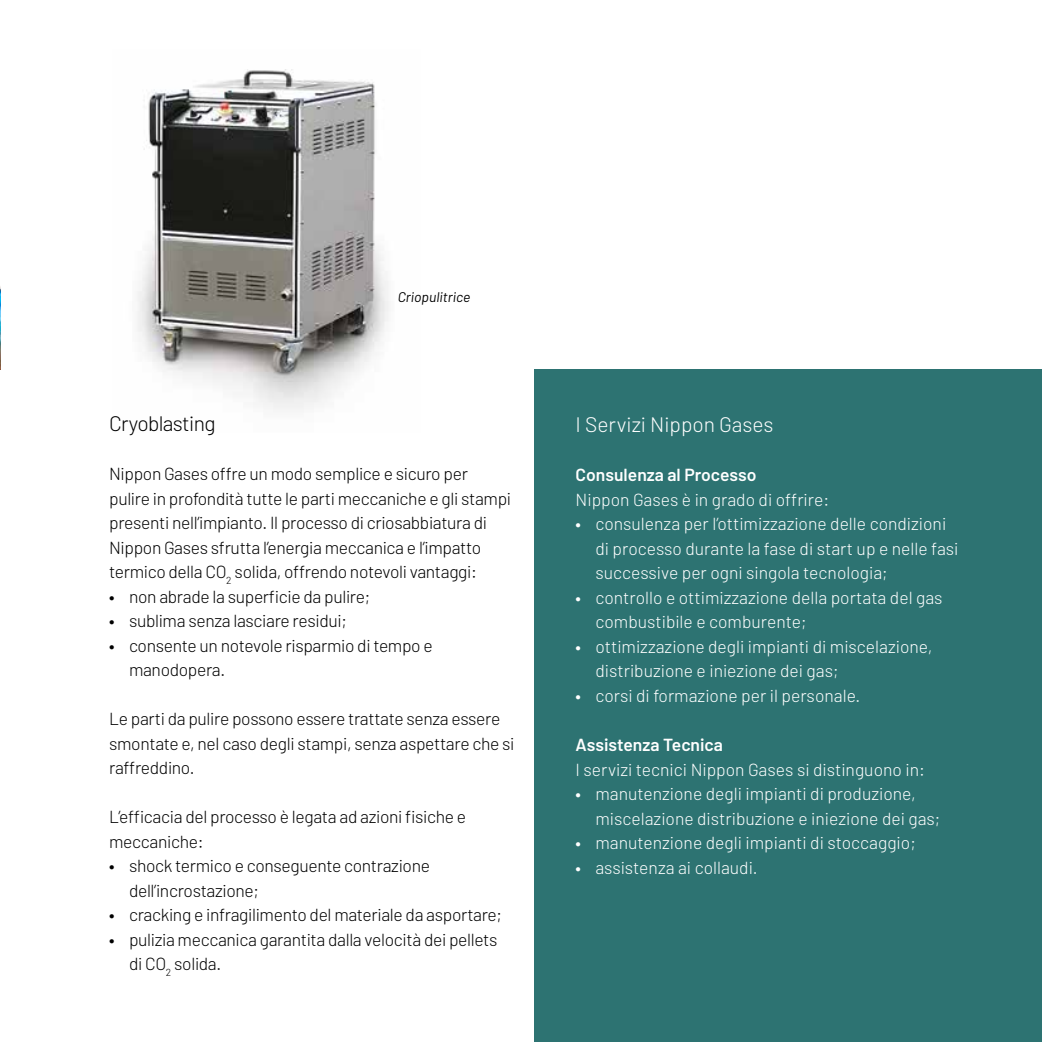
<style>
.page{position:relative;width:1042px;height:1042px;background:#fff}
.page>*{position:absolute;margin:0;border:0;box-sizing:border-box;transform-origin:0 0}
.t1{font:300 21px "Barlow";color:#fff}
.t2{font:300 21px "Barlow";letter-spacing:-.03em;color:#000}
.t3{font:300 17.5px/24.5px "Barlow";letter-spacing:-.02em;color:#000}
.t4{font:300 17.5px/24.5px "Barlow";color:#fff}
.t5{font:600 17.5px "Barlow";color:#fff}
.t6{font:italic 14px "Barlow";color:#000}
.s1{font-weight:500}
</style>
<div class="page">
<img style="left:137px;top:69px;width:252px;height:341px">
<div style="left:535px;top:370px;width:507px;height:672px;background:#2d7372"></div>
<img style="left:0;top:286px;width:1px;height:83px">
<p class="t6" style="left:398px;top:288px;width:74px">Criopulitrice</p>
<p class="t2" style="left:109px;top:410px;width:108px">Cryoblasting</p>
<p class="t3" style="left:109px;top:461px;width:403px">Nippon Gases offre un modo semplice e sicuro per pulire in profondità tutte le parti meccaniche e gli stampi presenti nell’impianto. Il processo di criosabbiatura di Nippon Gases sfrutta l’energia meccanica e l’impatto termico della CO<sub>2</sub> solida, offrendo notevoli vantaggi:</p>
<p class="t3" style="left:109px;top:584px;width:262px"><span class="s1">•</span> non abrade la superficie da pulire;</p>
<p class="t3" style="left:109px;top:608px;width:239px"><span class="s1">•</span> sublima senza lasciare residui;</p>
<p class="t3" style="left:129px;top:633px;width:305px;text-indent:-20px"><span class="s1">•</span> consente un notevole risparmio di tempo e manodopera.</p>
<p class="t3" style="left:109px;top:706px;width:407px">Le parti da pulire possono essere trattate senza essere smontate e, nel caso degli stampi, senza aspettare che si raffreddino.</p>
<p class="t3" style="left:109px;top:804px;width:358px">L’efficacia del processo è legata ad azioni fisiche e meccaniche:</p>
<p class="t3" style="left:129px;top:853px;width:302px;text-indent:-20px"><span class="s1">•</span> shock termico e conseguente contrazione dell’incrostazione;</p>
<p class="t3" style="left:109px;top:902px;width:394px"><span class="s1">•</span> cracking e infragilimento del materiale da asportare;</p>
<p class="t3" style="left:129px;top:927px;width:370px;text-indent:-20px"><span class="s1">•</span> pulizia meccanica garantita dalla velocità dei pellets di CO<sub>2</sub> solida.</p>
<p class="t1" style="left:575px;top:412px;width:200px">I Servizi Nippon Gases</p>
<p class="t5" style="left:575px;top:464px;width:182px">Consulenza al Processo</p>
<p class="t4" style="left:575px;top:487px;width:255px">Nippon Gases è in grado di offrire:</p>
<p class="t4" style="left:595px;top:511px;width:364px;text-indent:-20px"><span class="s1">•</span> consulenza per l’ottimizzazione delle condizioni di processo durante la fase di start up e nelle fasi successive per ogni singola tecnologia;</p>
<p class="t4" style="left:595px;top:585px;width:349px;text-indent:-20px"><span class="s1">•</span> controllo e ottimizzazione della portata del gas combustibile e comburente;</p>
<p class="t4" style="left:595px;top:634px;width:338px;text-indent:-20px"><span class="s1">•</span> ottimizzazione degli impianti di miscelazione, distribuzione e iniezione dei gas;</p>
<p class="t4" style="left:575px;top:683px;width:286px"><span class="s1">•</span> corsi di formazione per il personale.</p>
<p class="t5" style="left:575px;top:734px;width:149px">Assistenza Tecnica</p>
<p class="t4" style="left:575px;top:756px;width:351px">I servizi tecnici Nippon Gases si distinguono in:</p>
<p class="t4" style="left:595px;top:781px;width:346px;text-indent:-20px"><span class="s1">•</span> manutenzione degli impianti di produzione, miscelazione distribuzione e iniezione dei gas;</p>
<p class="t4" style="left:575px;top:830px;width:342px"><span class="s1">•</span> manutenzione degli impianti di stoccaggio;</p>
<p class="t4" style="left:575px;top:854px;width:184px"><span class="s1">•</span> assistenza ai collaudi.</p>
</div>
